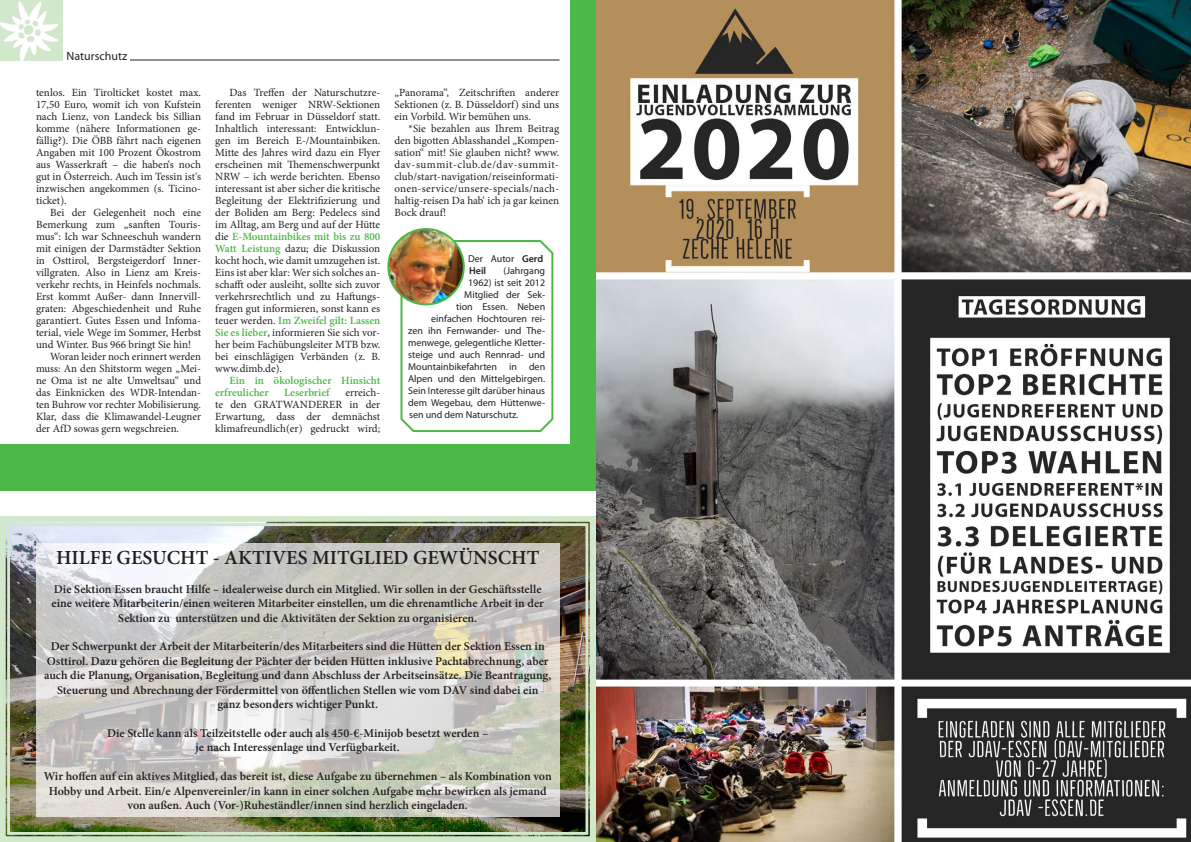
<style>
.page{position:relative;width:1191px;height:842px;background:#fff}
.page>*{position:absolute;margin:0;border:0;box-sizing:border-box;transform-origin:0 0}
.t1{font:600 20px "Minion Pro";color:#231f20}
.t2{font:600 12px/14.4px "Minion Pro";color:#231f20;text-align:center}
.t3{font:12px "Myriad Pro";color:#231f20}
.t4{font:11px/12px "Minion Pro";letter-spacing:-.005em;color:#231f20;text-align:justify}
.t5{font:600 11px/12px "Minion Pro";color:#4cb848}
.t6{font:10px/12px "Myriad Pro";color:#231f20}
.s1{font-weight:600;color:#4cb848}
.s2{font-weight:600}
</style>
<div class="page">
<div style="left:0;top:0;width:63px;height:60px;background:#d2e8ca"></div>
<img style="left:0;top:1px;width:59px;height:59px">
<hr style="left:64px;top:60px;width:495px;height:1px;background:#231f20">
<img style="left:596px;top:0;width:595px;height:842px">
<div style="left:570px;top:0;width:25px;height:444px;background:#4cb848"></div>
<svg style="left:400px;top:240px;width:154px;height:193px"></svg>
<img style="left:388px;top:229px;width:76px;height:75px">
<div style="left:387px;top:228px;width:78px;height:77px;border:2px solid #4cb848;border-radius:50%"></div>
<div style="left:0;top:444px;width:595px;height:46px;background:#4cb848"></div>
<img style="left:0;top:515px;width:597px;height:327px">
<div style="left:7px;top:523px;width:581px;height:312px;border:3px solid #d2e8ca"></div>
<svg style="left:36px;top:543px;width:523px;height:273px;background:#d2d1cb"></svg>
<p class="t3" style="left:67px;top:49px;width:62px">Naturschutz</p>
<p class="t4" style="left:36px;top:87px;width:166px">tenlos. Ein Tirolticket kostet max.<br>17,50 Euro, womit ich von Kufstein nach Lienz, von Landeck bis Sillian komme (nähere Informationen ge&shy;fällig?). Die ÖBB fährt nach eigenen Angaben mit 100 Prozent Ökostrom aus Wasserkraft – die haben‘s noch gut in Österreich. Auch im Tessin ist‘s inzwischen angekommen (s. Ticino&shy;ticket).</p>
<p class="t4" style="left:50px;top:207px;width:152px">Bei der Gelegenheit noch eine</p>
<p class="t4" style="left:36px;top:219px;width:166px">Bemerkung zum „sanften Touris-</p>
<p class="t4" style="left:36px;top:231px;width:166px">mus“: Ich war Schneeschuh wandern</p>
<p class="t4" style="left:36px;top:243px;width:166px">mit einigen der Darmstädter Sektion</p>
<p class="t4" style="left:36px;top:255px;width:165px">in Osttirol, Bergsteigerdorf Inner-</p>
<p class="t4" style="left:36px;top:267px;width:166px">villgraten. Also in Lienz am Kreis-</p>
<p class="t4" style="left:36px;top:279px;width:166px">verkehr rechts, in Heinfels nochmals.</p>
<p class="t4" style="left:36px;top:291px;width:166px">Erst kommt Außer- dann Innervill-</p>
<p class="t4" style="left:36px;top:303px;width:166px">graten: Abgeschiedenheit und Ruhe</p>
<p class="t4" style="left:36px;top:315px;width:166px">garantiert. Gutes Essen und Infoma-</p>
<p class="t4" style="left:36px;top:327px;width:166px">terial, viele Wege im Sommer, Herbst</p>
<p class="t4" style="left:36px;top:339px;width:157px">und Winter. Bus 966 bringt Sie hin!</p>
<p class="t4" style="left:50px;top:351px;width:152px">Woran leider noch erinnert werden</p>
<p class="t4" style="left:36px;top:363px;width:166px">muss: An den Shitstorm wegen „Mei-</p>
<p class="t4" style="left:36px;top:375px;width:166px">ne Oma ist ne alte Umweltsau“ und</p>
<p class="t4" style="left:36px;top:387px;width:166px">das Einknicken des WDR-Intendan-</p>
<p class="t4" style="left:36px;top:399px;width:166px">ten Buhrow vor rechter Mobilisierung.</p>
<p class="t4" style="left:36px;top:411px;width:166px">Klar, dass die Klimawandel-Leugner</p>
<p class="t4" style="left:36px;top:423px;width:144px">der AfD sowas gern wegschreien.</p>
<p class="t4" style="left:215px;top:87px;width:166px;text-indent:14px">Das Treffen der Naturschutzre&shy;ferenten weniger NRW-Sektionen fand im Februar in Düsseldorf statt.<br>Inhaltlich interessant: Entwicklun&shy;gen im Bereich E-/Mountainbiken.<br>Mitte des Jahres wird dazu ein Flyer erscheinen mit Themenschwerpunkt NRW – ich werde berichten. Ebenso interessant ist aber sicher die kritische Begleitung der Elektrifizierung und der Boliden am Berg: Pedelecs sind im Alltag, am Berg und auf der Hütte die <span class="s1">E-Mountainbikes mit bis zu 800<br>Watt Leistung</span> dazu; die Diskussion kocht hoch, wie damit umzugehen ist.<br>Eins ist aber klar: Wer sich solches an&shy;schafft oder ausleiht, sollte sich zuvor verkehrsrechtlich und zu Haftungs&shy;fragen gut informieren, sonst kann es teuer werden. <span class="s1">Im Zweifel gilt: Lassen Sie es lieber</span>, informieren Sie sich vor&shy;her beim Fachübungsleiter MTB bzw. bei einschlägigen Verbänden (z. B. www.dimb.de).</p>
<p class="t5" style="left:215px;top:374px;width:166px;text-indent:14px">Ein in ökologischer Hinsicht erfreulicher</p>
<p class="t4" style="left:215px;top:387px;width:166px;text-indent:130px">erreich&shy;te den GRATWANDERER in der Erwartung, dass der demnächst klimafreundlich(er) gedruckt wird;</p>
<p class="t5" style="left:284px;top:386px;width:47px">Leserbrief</p>
<p class="t4" style="left:394px;top:87px;width:166px">„Panorama“, Zeitschriften anderer Sektionen (z. B. Düsseldorf) sind uns ein Vorbild. Wir bemühen uns.</p>
<p class="t4" style="left:394px;top:123px;width:166px;text-indent:14px">*Sie bezahlen aus Ihrem Beitrag den bigotten Ablasshandel „Kompen&shy;sation“ mit! Sie glauben nicht? www. dav-summit-club.de/dav-summit&shy;club/start-navigation/reiseinformati&shy;onen-service/unsere-specials/nach&shy;haltig-reisen Da hab‘ ich ja gar keinen Bock drauf!</p>
<p class="t6" style="left:468px;top:252px;width:76px">Der Autor <span class="s2">Gerd<br>Heil</span></p>
<p class="t6" style="left:503px;top:264px;width:43px">(Jahrgang</p>
<p class="t6" style="left:468px;top:276px;width:78px">1962) ist seit 2012</p>
<p class="t6" style="left:464px;top:288px;width:82px">Mitglied der Sek-</p>
<p class="t6" style="left:456px;top:300px;width:90px">tion Essen. Neben</p>
<p class="t6" style="left:431px;top:312px;width:115px">einfachen Hochtouren rei-</p>
<p class="t6" style="left:408px;top:324px;width:138px">zen ihn Fernwander- und The-</p>
<p class="t6" style="left:408px;top:336px;width:138px">menwege, gelegentliche Kletter-</p>
<p class="t6" style="left:408px;top:348px;width:138px">steige und auch Rennrad- und</p>
<p class="t6" style="left:408px;top:360px;width:138px">Mountainbikefahrten in den</p>
<p class="t6" style="left:408px;top:372px;width:139px">Alpen und den Mittelgebirgen.</p>
<p class="t6" style="left:408px;top:384px;width:138px">Sein Interesse gilt darüber hinaus</p>
<p class="t6" style="left:408px;top:396px;width:138px">dem Wegebau, dem Hüttenwe-</p>
<p class="t6" style="left:409px;top:408px;width:111px">sen und dem Naturschutz.</p>
<h1 class="t1" style="left:56px;top:544px;width:485px">HILFE GESUCHT - AKTIVES MITGLIED GEWÜNSCHT</h1>
<p class="t2" style="left:52px;top:582px;width:494px">Die Sektion Essen braucht Hilfe – idealerweise durch ein Mitglied. Wir sollen in der Geschäftsstelle eine weitere Mitarbeiterin/einen weiteren Mitarbeiter einstellen, um die ehrenamtliche Arbeit in der<br>Sektion zu unterstützen und die Aktivitäten der Sektion zu organisieren.</p>
<p class="t2" style="left:44px;top:639px;width:509px">Der Schwerpunkt der Arbeit der Mitarbeiterin/des Mitarbeiters sind die Hütten der Sektion Essen in Osttirol. Dazu gehören die Begleitung der Pächter der beiden Hütten inklusive Pachtabrechnung, aber auch die Planung, Organisation, Begleitung und dann Abschluss der Arbeitseinsätze. Die Beantragung, Steuerung und Abrechnung der Fördermittel von öffentlichen Stellen wie vom DAV sind dabei ein ganz besonders wichtiger Punkt.</p>
<p class="t2" style="left:107px;top:726px;width:383px">Die Stelle kann als Teilzeitstelle oder auch als 450-€-Minijob besetzt werden – je nach Interessenlage und Verfügbarkeit.</p>
<p class="t2" style="left:44px;top:769px;width:509px">Wir hoffen auf ein aktives Mitglied, das bereit ist, diese Aufgabe zu übernehmen – als Kombination von<br>Hobby und Arbeit. Ein/e Alpenvereinler/in kann in einer solchen Aufgabe mehr bewirken als jemand von außen. Auch (Vor-)Ruheständler/innen sind herzlich eingeladen.</p>
</div>
